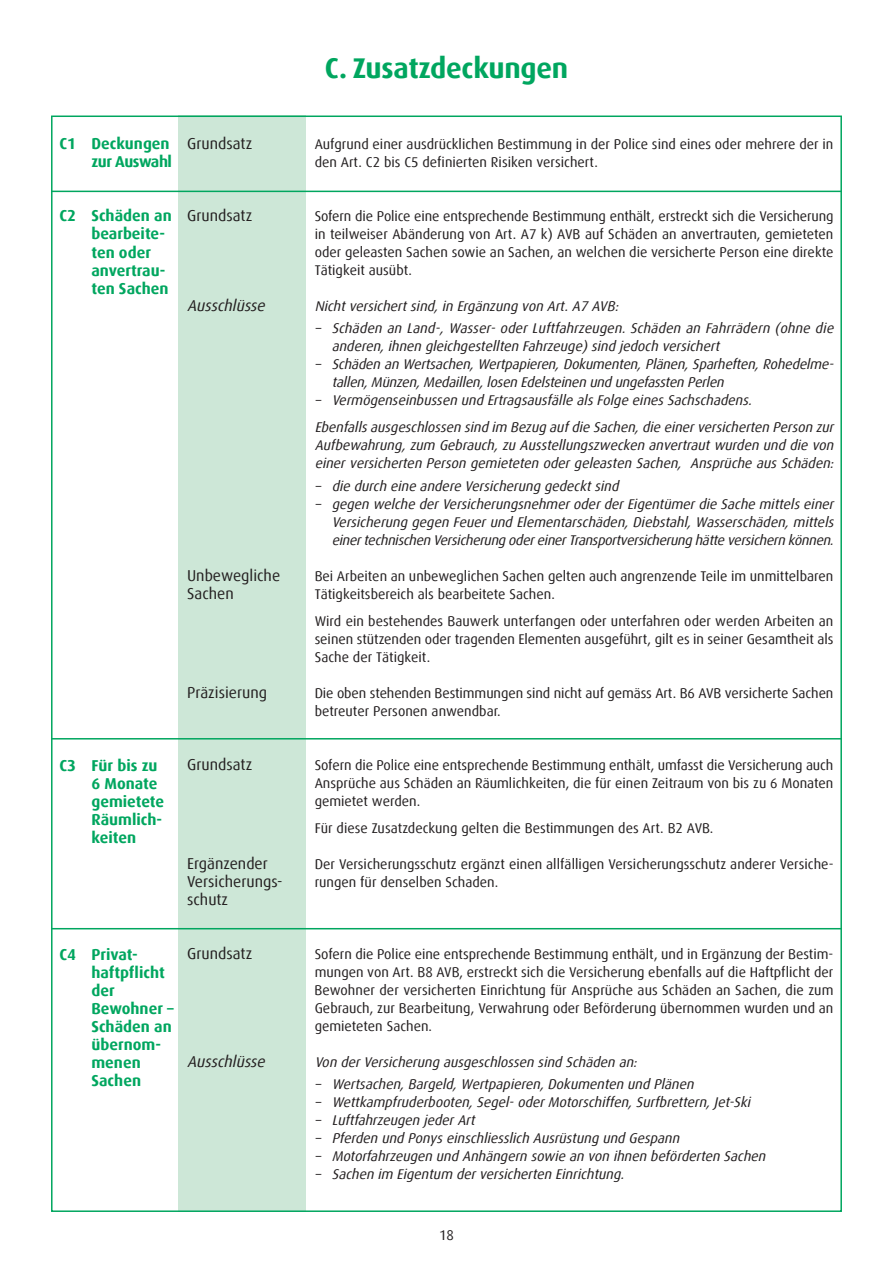
<style>
.page{position:relative;width:893px;height:1263px;background:#fff}
.page>*{position:absolute;margin:0;border:0;box-sizing:border-box;transform-origin:0 0}
.t1{font:700 28.5px "Dax";letter-spacing:-.01em;color:#00a65f}
.t2{font:700 15.75px/18px "Dax";color:#00a65f}
.t3{font:15.75px/18px "Dax";color:#231f20}
.t4{font:italic 15.75px "Dax";color:#231f20}
.t5{font:14.1px/18px "Dax";color:#231f20}
.t6{font:italic 14.1px/18px "Dax";color:#231f20}
</style>
<div class="page">
<div style="left:179px;top:116px;width:127px;height:1096px;background:#cde7d7"></div>
<hr style="left:51px;top:191px;width:791px;height:1px;background:#00a65f">
<hr style="left:51px;top:738px;width:791px;height:1px;background:#00a65f">
<hr style="left:51px;top:928px;width:791px;height:1px;background:#00a65f">
<p class="t2" style="left:60px;top:135px;width:114px;text-align:right">C1 Deckungen zur Auswahl</p>
<p class="t3" style="left:187px;top:134px;width:67px">Grundsatz</p>
<p class="t2" style="left:91px;top:207px;width:82px;text-indent:-32px">C2 Schäden an bearbeite&shy;ten oder anvertrau&shy;ten Sachen</p>
<p class="t3" style="left:187px;top:206px;width:67px">Grundsatz</p>
<p class="t4" style="left:187px;top:296px;width:83px">Ausschlüsse</p>
<p class="t3" style="left:187px;top:566px;width:95px">Unbewegliche<br>Sachen</p>
<p class="t3" style="left:187px;top:683px;width:81px">Präzisierung</p>
<p class="t2" style="left:91px;top:756px;width:74px;text-indent:-32px">C3 Für bis zu<br>6 Monate gemietete<br>Räumlich&shy;keiten</p>
<p class="t3" style="left:187px;top:755px;width:67px">Grundsatz</p>
<p class="t3" style="left:187px;top:854px;width:97px">Ergänzender<br>Versicherungs&shy;schutz</p>
<p class="t2" style="left:91px;top:945px;width:84px;text-indent:-32px">C4 Privat&shy;haftpflicht der<br>Bewohner –<br>Schäden an übernom&shy;menen<br>Sachen</p>
<p class="t3" style="left:187px;top:944px;width:67px">Grundsatz</p>
<p class="t4" style="left:187px;top:1052px;width:83px">Ausschlüsse</p>
<h1 class="t1" style="left:325px;top:51px;width:245px">C. Zusatzdeckungen</h1>
<p class="t5" style="left:315px;top:135px;width:520px">Aufgrund einer ausdrücklichen Bestimmung in der Police sind eines oder mehrere der in den Art. C2 bis C5 definierten Risiken versichert.</p>
<p class="t5" style="left:315px;top:207px;width:520px;text-align:justify">Sofern die Police eine entsprechende Bestimmung enthält, erstreckt sich die Versicherung in teilweiser Abänderung von Art. A7 k) AVB auf Schäden an anvertrauten, gemieteten oder geleasten Sachen sowie an Sachen, an welchen die versicherte Person eine direkte Tätigkeit ausübt.</p>
<p class="t6" style="left:315px;top:297px;width:308px">Nicht versichert sind, in Ergänzung von Art. A7 AVB:</p>
<p class="t6" style="left:332px;top:319px;width:506px;text-indent:-17px">– Schäden an Land-, Wasser- oder Luftfahrzeugen. Schäden an Fahrrädern (ohne die anderen, ihnen gleichgestellten Fahrzeuge) sind jedoch versichert</p>
<p class="t6" style="left:332px;top:355px;width:506px;text-indent:-17px">– Schäden an Wertsachen, Wertpapieren, Dokumenten, Plänen, Sparheften, Rohedelme&shy;tallen, Münzen, Medaillen, losen Edelsteinen und ungefassten Perlen</p>
<p class="t6" style="left:315px;top:387px;width:523px;line-height:27px">– Vermögenseinbussen und Ertragsausfälle als Folge eines Sachschadens.<br>Ebenfalls ausgeschlossen sind im Bezug auf die Sachen, die einer versicherten Person zur</p>
<p class="t6" style="left:315px;top:436px;width:523px">Aufbewahrung, zum Gebrauch, zu Ausstellungszwecken anvertraut wurden und die von einer versicherten Person gemieteten oder geleasten Sachen, Ansprüche aus Schäden:</p>
<p class="t6" style="left:315px;top:477px;width:309px">– die durch eine andere Versicherung gedeckt sind</p>
<p class="t6" style="left:332px;top:495px;width:506px;text-align:justify;text-indent:-17px">– gegen welche der Versicherungsnehmer oder der Eigentümer die Sache mittels einer Versicherung gegen Feuer und Elementarschäden, Diebstahl, Wasserschäden, mittels einer technischen Versicherung oder einer Transportversicherung hätte versichern können.</p>
<p class="t5" style="left:315px;top:567px;width:520px">Bei Arbeiten an unbeweglichen Sachen gelten auch angrenzende Teile im unmittelbaren<br>Tätigkeitsbereich als bearbeitete Sachen.</p>
<p class="t5" style="left:315px;top:612px;width:520px;text-align:justify">Wird ein bestehendes Bauwerk unterfangen oder unterfahren oder werden Arbeiten an seinen stützenden oder tragenden Elementen ausgeführt, gilt es in seiner Gesamtheit als Sache der Tätigkeit.</p>
<p class="t5" style="left:315px;top:684px;width:520px">Die oben stehenden Bestimmungen sind nicht auf gemäss Art. B6 AVB versicherte Sachen betreuter Personen anwendbar.</p>
<p class="t5" style="left:315px;top:756px;width:520px;text-align:justify">Sofern die Police eine entsprechende Bestimmung enthält, umfasst die Versicherung auch Ansprüche aus Schäden an Räumlichkeiten, die für einen Zeitraum von bis zu 6 Monaten gemietet werden.</p>
<p class="t5" style="left:315px;top:819px;width:400px">Für diese Zusatzdeckung gelten die Bestimmungen des Art. B2 AVB.</p>
<p class="t5" style="left:315px;top:855px;width:520px">Der Versicherungsschutz ergänzt einen allfälligen Versicherungsschutz anderer Versiche&shy;rungen für denselben Schaden.</p>
<p class="t5" style="left:315px;top:945px;width:520px;text-align:justify">Sofern die Police eine entsprechende Bestimmung enthält, und in Ergänzung der Bestim&shy;mungen von Art. B8 AVB, erstreckt sich die Versicherung ebenfalls auf die Haftpflicht der Bewohner der versicherten Einrichtung für Ansprüche aus Schäden an Sachen, die zum Gebrauch, zur Bearbeitung, Verwahrung oder Beförderung übernommen wurden und an gemieteten Sachen.</p>
<p class="t6" style="left:315px;top:1053px;width:327px">Von der Versicherung ausgeschlossen sind Schäden an:</p>
<p class="t6" style="left:315px;top:1075px;width:384px">– Wertsachen, Bargeld, Wertpapieren, Dokumenten und Plänen</p>
<p class="t6" style="left:315px;top:1093px;width:440px">– Wettkampfruderbooten, Segel- oder Motorschiffen, Surfbrettern, Jet-Ski</p>
<p class="t6" style="left:315px;top:1111px;width:165px">– Luftfahrzeugen jeder Art</p>
<p class="t6" style="left:315px;top:1129px;width:369px">– Pferden und Ponys einschliesslich Ausrüstung und Gespann</p>
<p class="t6" style="left:315px;top:1147px;width:455px">– Motorfahrzeugen und Anhängern sowie an von ihnen beförderten Sachen</p>
<p class="t6" style="left:315px;top:1165px;width:314px">– Sachen im Eigentum der versicherten Einrichtung.</p>
<p class="t5" style="left:439px;top:1226px;width:16px">18</p>
</div>
